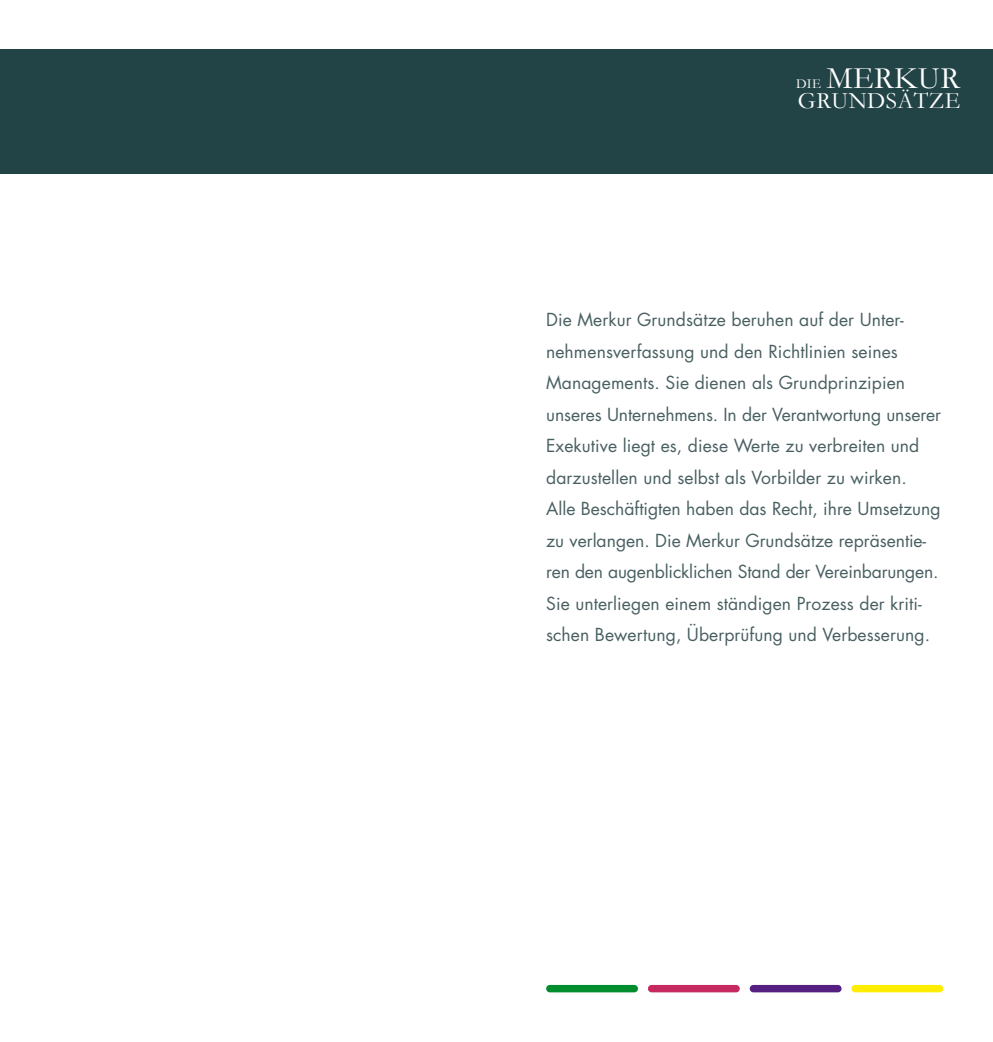
<style>
.page{position:relative;width:993px;height:1042px;background:#fff}
.page>*{position:absolute;margin:0;border:0;box-sizing:border-box;transform-origin:0 0}
.t1{font:31.32px "Garamond";letter-spacing:.015em;color:#fff}
.t2{font:23.62px "Garamond";letter-spacing:.015em;color:#fff}
.t3{font:17.5px/31.5px "Futura";letter-spacing:.005em;color:#495f61}
.t4{font:13.65px "Garamond";color:#fff}
</style>
<div class="page">
<div style="left:0;top:50px;width:992px;height:124px;background:#224446"></div>
<div style="left:546px;top:985px;width:91px;height:7px;background:#008d2d;border-radius:4px"></div>
<div style="left:647px;top:985px;width:92px;height:7px;background:#c6295f;border-radius:4px"></div>
<div style="left:749px;top:985px;width:92px;height:7px;background:#562082;border-radius:4px"></div>
<div style="left:851px;top:985px;width:92px;height:7px;background:#ffed00;border-radius:4px"></div>
<p class="t4" style="left:795px;top:76px;width:26px">DIE</p>
<h1 class="t1" style="left:826px;top:59px;width:135px">MERKUR</h1>
<h2 class="t2" style="left:797px;top:86px;width:164px">GRUNDSÄTZE</h2>
<p class="t3" style="left:546px;top:304px;width:396px">Die Merkur Grundsätze beruhen auf der Unter&shy;nehmensverfassung und den Richtlinien seines Managements. Sie dienen als Grundprinzipien unseres Unternehmens. In der Verantwortung unserer Exekutive liegt es, diese Werte zu verbreiten und darzustellen und selbst als Vorbilder zu wirken.<br>Alle Beschäftigten haben das Recht, ihre Umsetzung zu verlangen. Die Merkur Grundsätze repräsentie&shy;ren den augenblicklichen Stand der Vereinbarungen.<br>Sie unterliegen einem ständigen Prozess der kriti&shy;schen Bewertung, Überprüfung und Verbesserung.</p>
</div>
